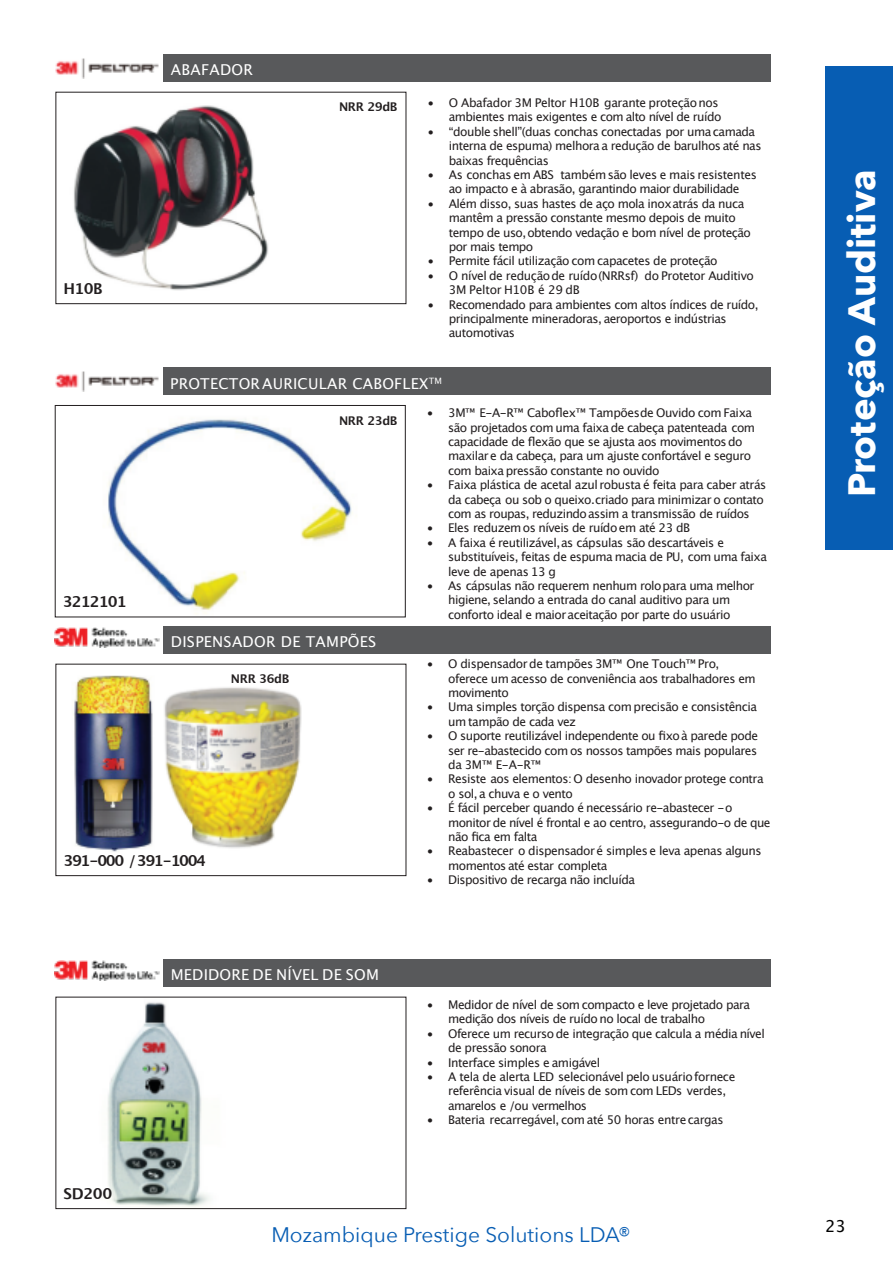
<style>
.page{position:relative;width:893px;height:1263px;background:#fff}
.page>*{position:absolute;margin:0;border:0;box-sizing:border-box;transform-origin:0 0}
.t1{font:700 38.1px "Avenir Next";color:#fff}
.t2{font:21px "Avenir Next";color:#075db3}
.t3{font:16.5px "Lucida Grande";color:#000}
.t4{font:15px "Lucida Grande";letter-spacing:.015em;color:#fff}
.t5{font:700 15px "Lucida Grande";letter-spacing:-.09em;color:#231f20}
.t6{font:700 15px "Lucida Grande";letter-spacing:-.06em;color:#231f20}
.t7{font:12px/14.4px "Lucida Grande";letter-spacing:-.045em;color:#231f20}
.t8{font:700 12px "Lucida Grande";letter-spacing:-.03em;color:#231f20}
</style>
<div class="page">
<div style="left:825px;top:67px;width:68px;height:483px;background:#075db3"></div>
<div style="left:163px;top:626px;width:608px;height:27px;background:#58595b"></div>
<div style="left:163px;top:959px;width:608px;height:27px;background:#58595b"></div>
<img style="left:73px;top:675px;width:80px;height:177px">
<div style="left:56px;top:664px;width:350px;height:212px;border:1px solid #231f20"></div>
<img style="left:107px;top:1002px;width:102px;height:205px">
<div style="left:56px;top:997px;width:350px;height:212px;border:1px solid #231f20"></div>
<div style="left:163px;top:367px;width:607px;height:28px;background:#58595b"></div>
<img style="left:108px;top:419px;width:245px;height:192px">
<div style="left:55px;top:405px;width:351px;height:212px;border:1px solid #231f20"></div>
<img style="left:55px;top:371px;width:104px;height:20px">
<div style="left:163px;top:54px;width:608px;height:27px;background:#58595b"></div>
<img style="left:74px;top:105px;width:195px;height:186px">
<div style="left:56px;top:92px;width:350px;height:212px;border:1px solid #231f20"></div>
<img style="left:55px;top:58px;width:104px;height:20px">
<img style="left:55px;top:628px;width:104px;height:19px">
<img style="left:55px;top:961px;width:104px;height:19px">
<img style="left:164px;top:687px;width:138px;height:161px">
<p class="t6" style="left:64px;top:282px;width:40px">H10B</p>
<p class="t6" style="left:63px;top:595px;width:65px">3212101</p>
<p class="t4" style="left:171px;top:64px;width:84px">ABAFADOR</p>
<p class="t8" style="left:339px;top:102px;width:60px">NRR 29dB</p>
<p class="t7" style="left:428px;top:96px;width:295px;text-align:right">• O Abafador 3M Peltor H10B garante proteçãonos ambientes mais exigentes e com alto nível de ruído</p>
<p class="t7" style="left:449px;top:125px;width:314px;text-indent:-21px">• “double shell”(duas conchas conectadas por uma camada interna de espuma) melhora a redução de barulhos até nas baixas frequências</p>
<p class="t7" style="left:428px;top:168px;width:331px;text-align:center">• As conchas em ABS tambémsão leves e mais resistentes ao impacto e à abrasão, garantindo maior durabilidade</p>
<p class="t7" style="left:449px;top:197px;width:304px;text-indent:-21px">• Além disso, suas hastes de aço mola inoxatrás da nuca mantêm a pressão constante mesmo depois de muito tempo de uso,obtendo vedação e bom nível de proteção por mais tempo</p>
<p class="t7" style="left:428px;top:255px;width:292px">• Permite fácil utilização com capacetes de proteção</p>
<p class="t7" style="left:449px;top:269px;width:306px;text-indent:-21px">• O nível de reduçãode ruído(NRRsf) do Protetor Auditivo<br>3M Peltor H10B é 29 dB</p>
<p class="t7" style="left:449px;top:298px;width:311px;text-indent:-21px">• Recomendado para ambientes com altos índices de ruído, principalmente mineradoras, aeroportos e indústrias automotivas</p>
<p class="t4" style="left:170px;top:377px;width:273px">PROTECTORAURICULAR CABOFLEX<sup>TM</sup></p>
<p class="t8" style="left:339px;top:415px;width:60px">NRR 23dB</p>
<p class="t4" style="left:171px;top:635px;width:207px">DISPENSADOR DE TAMPÕES</p>
<p class="t7" style="left:448px;top:407px;width:308px;text-indent:-21px">• 3M™ E-A-R™ Caboflex™ Tampõesde Ouvido com Faixa são projetados com uma faixa de cabeça patenteada com capacidade de flexão que se ajusta aos movimentosdo maxilar e da cabeça, para um ajuste confortável e seguro com baixa pressão constante no ouvido</p>
<p class="t7" style="left:448px;top:479px;width:320px;text-indent:-21px">• Faixa plástica de acetal azul robusta é feita para caber atrás da cabeça ou sob o queixo.criado para minimizar o contato com as roupas, reduzindoassim a transmissão de ruídos</p>
<p class="t7" style="left:427px;top:522px;width:265px">• Eles reduzem os níveis de ruído em até 23 dB</p>
<p class="t7" style="left:448px;top:536px;width:320px;text-indent:-21px">• A faixa é reutilizável,as cápsulas são descartáveis e substituíveis, feitas de espuma macia de PU, com uma faixa leve de apenas 13 g</p>
<p class="t7" style="left:427px;top:579px;width:329px;text-align:center">• As cápsulas não requerem nenhum rolopara uma melhor higiene, selando a entrada do canal auditivo para um conforto ideal e maioraceitação por parte do usuário</p>
<p class="t8" style="left:231px;top:673px;width:60px">NRR 36dB</p>
<p class="t5" style="left:64px;top:854px;width:144px">391-000 /391-1004</p>
<p class="t4" style="left:171px;top:968px;width:210px">MEDIDORE DE NÍVEL DE SOM</p>
<p class="t6" style="left:64px;top:1187px;width:50px">SD200</p>
<p class="t7" style="left:448px;top:657px;width:309px;text-indent:-21px">• O dispensadorde tampões 3M™ One Touch™ Pro, oferece um acesso de conveniência aos trabalhadores em movimento</p>
<p class="t7" style="left:448px;top:701px;width:310px;text-indent:-21px">• Uma simples torção dispensa com precisão e consistência um tampão de cada vez</p>
<p class="t7" style="left:448px;top:729px;width:311px;text-align:justify;text-indent:-21px">• O suporte reutilizável independente ou fixoà parede pode ser re-abastecido com os nossos tampões mais populares da 3M™ E-A-R™</p>
<p class="t7" style="left:448px;top:773px;width:317px;text-indent:-21px">• Resiste aos elementos: O desenho inovador protege contra o sol, a chuva e o vento</p>
<p class="t7" style="left:448px;top:801px;width:324px;text-indent:-21px">• É fácil perceber quando é necessário re-abastecer -o monitor de nível é frontal e ao centro, assegurando-o de que não fica em falta</p>
<p class="t7" style="left:448px;top:845px;width:315px;text-indent:-21px">• Reabastecer o dispensadoré simples e leva apenas alguns momentos até estar completa</p>
<p class="t7" style="left:427px;top:873px;width:210px">• Dispositivo de recarga não incluída</p>
<p class="t7" style="left:448px;top:998px;width:303px;text-indent:-21px">• Medidor de nível de som compacto e leve projetado para medição dos níveis de ruído no local de trabalho</p>
<p class="t7" style="left:448px;top:1027px;width:318px;text-indent:-21px">• Oferece um recurso de integração que calcula a média nível de pressão sonora</p>
<p class="t7" style="left:427px;top:1056px;width:175px">• Interface simples e amigável</p>
<p class="t7" style="left:448px;top:1070px;width:289px;text-indent:-21px">• A tela de alerta LED selecionável pelo usuário fornece referência visual de níveis de som com LEDs verdes, amarelos e /ou vermelhos</p>
<p class="t7" style="left:427px;top:1113px;width:298px">• Bateria recarregável, com até 50 horas entre cargas</p>
<h2 class="t2" style="left:271px;top:1220px;width:361px">Mozambique Prestige Solutions LDA®</h2>
<h1 class="t1" style="left:837px;top:497px;width:329px;rotate:-90deg">Proteção Auditiva</h1>
<h3 class="t3" style="left:825px;top:1219px;width:22px">23</h3>
</div>
